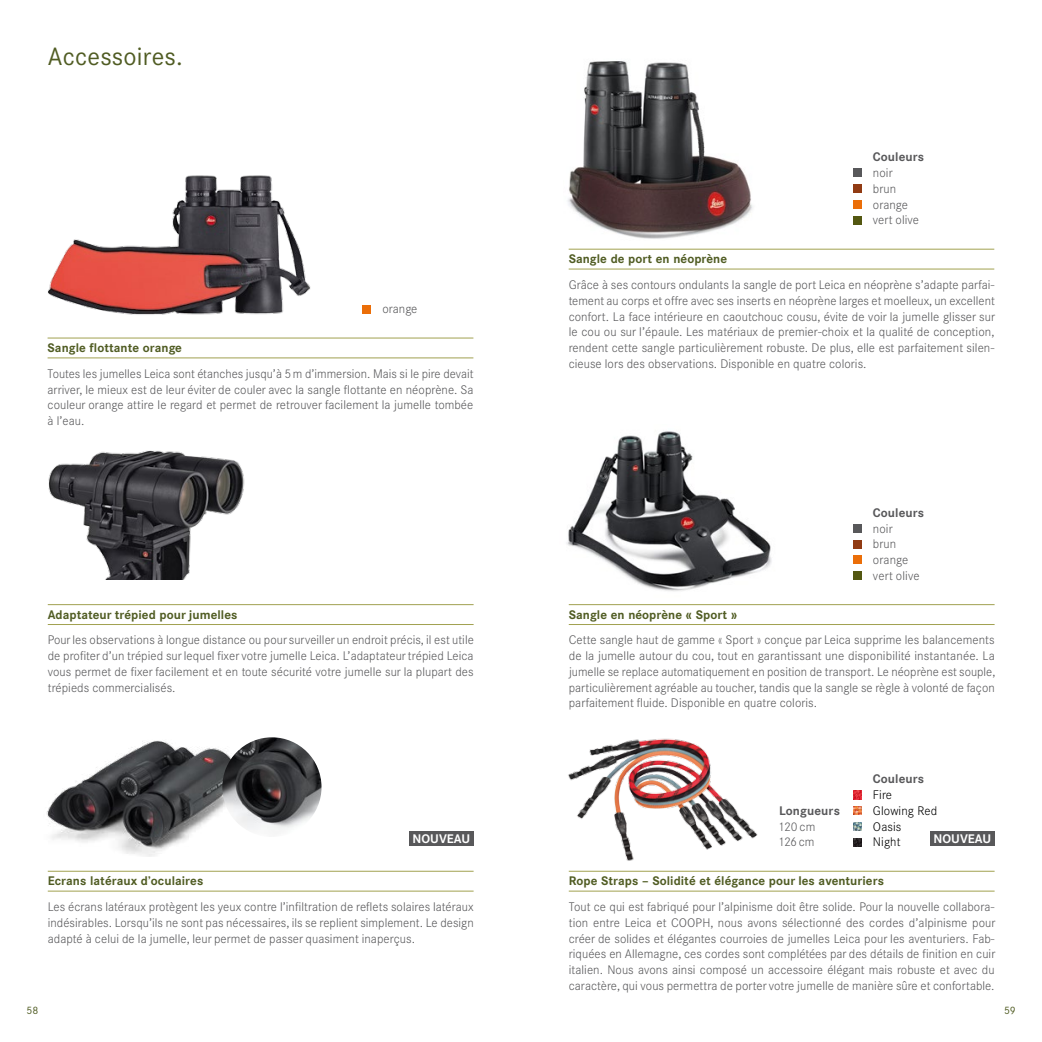
<style>
.page{position:relative;width:1042px;height:1042px;background:#fff}
.page>*{position:absolute;margin:0;border:0;box-sizing:border-box;transform-origin:0 0}
.t1{font:24.5px "Corporate SBQ";letter-spacing:.01em;color:#505c23}
.t2{font:300 12.25px/15.8px "Corporate SBQ";letter-spacing:.005em;color:#58585a;text-align:justify}
.t3{font:700 12.25px "Corporate SBQ";letter-spacing:.005em;color:#505c23}
.t4{font:700 12.25px "Corporate SBQ";letter-spacing:.01em;color:#58585a}
.t5{font:300 12.25px/15.8px "Corporate SBQ";letter-spacing:.01em;color:#000}
.t6{font:700 12.25px "Corporate SBQ";color:#fff}
.t7{font:300 12.25px/15.8px "Corporate SBQ";letter-spacing:-.02em;color:#58585a}
.t8{font:10.5px "Corporate SBQ";color:#505c23}
</style>
<div class="page">
<svg style="left:853px;top:838px;width:8px;height:8px"></svg>
<svg style="left:853px;top:822px;width:8px;height:8px"></svg>
<svg style="left:853px;top:806px;width:8px;height:9px"></svg>
<svg style="left:853px;top:791px;width:8px;height:8px"></svg>
<img style="left:48px;top:175px;width:263px;height:140px">
<img style="left:566px;top:431px;width:206px;height:160px">
<hr style="left:569px;top:604px;width:425px;height:1px;background:#a1a150">
<hr style="left:569px;top:624px;width:425px;height:1px;background:#a1a150">
<hr style="left:569px;top:871px;width:425px;height:1px;background:#a1a150">
<hr style="left:569px;top:891px;width:425px;height:1px;background:#a1a150">
<hr style="left:48px;top:338px;width:425px;height:1px;background:#a1a150">
<hr style="left:48px;top:358px;width:425px;height:1px;background:#a1a150">
<div style="left:853px;top:168px;width:8px;height:9px;background:#58585a"></div>
<div style="left:853px;top:184px;width:8px;height:9px;background:#913b13"></div>
<div style="left:853px;top:200px;width:8px;height:8px;background:#eb6e08"></div>
<div style="left:853px;top:216px;width:8px;height:8px;background:#535711"></div>
<img style="left:567px;top:61px;width:207px;height:189px">
<hr style="left:569px;top:249px;width:425px;height:1px;background:#a1a150">
<hr style="left:569px;top:269px;width:425px;height:1px;background:#a1a150">
<img style="left:48px;top:450px;width:197px;height:130px">
<hr style="left:48px;top:604px;width:425px;height:1px;background:#a1a150">
<hr style="left:48px;top:624px;width:425px;height:1px;background:#a1a150">
<hr style="left:48px;top:871px;width:425px;height:1px;background:#a1a150">
<hr style="left:48px;top:891px;width:425px;height:1px;background:#a1a150">
<div style="left:362px;top:305px;width:9px;height:8px;background:#eb6e08"></div>
<img style="left:46px;top:740px;width:185px;height:117px">
<img style="left:222px;top:737px;width:99px;height:100px;border-radius:50px">
<div style="left:409px;top:831px;width:64px;height:15px;background:#58585a"></div>
<div style="left:930px;top:831px;width:64px;height:15px;background:#58585a"></div>
<img style="left:568px;top:738px;width:201px;height:134px">
<div style="left:853px;top:524px;width:8px;height:8px;background:#58585a"></div>
<div style="left:853px;top:540px;width:8px;height:8px;background:#913b13"></div>
<div style="left:853px;top:555px;width:8px;height:9px;background:#eb6e08"></div>
<div style="left:853px;top:571px;width:8px;height:9px;background:#535711"></div>
<h1 class="t1" style="left:48px;top:42px;width:137px">Accessoires.</h1>
<p class="t2" style="left:382px;top:301px;width:37px">orange</p>
<p class="t3" style="left:48px;top:340px;width:136px">Sangle flottante orange</p>
<p class="t2" style="left:48px;top:366px;width:427px">Toutes les jumelles Leica sont étanches jusqu’à 5m d’immersion. Mais si le pire devait arriver, le mieux est de leur éviter de couler avec la sangle flottante en néoprène. Sa couleur orange attire le regard et permet de retrouver facilement la jumelle tombée à l’eau.</p>
<p class="t3" style="left:48px;top:607px;width:191px">Adaptateur trépied pour jumelles</p>
<p class="t2" style="left:48px;top:632px;width:428px">Pour les observations à longue distance ou pour surveiller un endroit précis, il est utile de profiter d’un trépied sur lequel fixer votre jumelle Leica. L’adaptateur trépied Leica vous permet de fixer facilement et en toute sécurité votre jumelle sur la plupart des trépieds commercialisés.</p>
<p class="t4" style="left:873px;top:150px;width:53px">Couleurs</p>
<p class="t2" style="left:873px;top:165px;width:48px;text-align:left">noir brun orange vert olive</p>
<p class="t3" style="left:569px;top:252px;width:160px">Sangle de port en néoprène</p>
<p class="t2" style="left:569px;top:277px;width:428px">Grâce à ses contours ondulants la sangle de port Leica en néoprène s’adapte parfai&shy;tement au corps et offre avec ses inserts en néoprène larges et moelleux, un excellent confort. La face intérieure en caoutchouc cousu, évite de voir la jumelle glisser sur le cou ou sur l’épaule. Les matériaux de premier-choix et la qualité de conception, rendent cette sangle particulièrement robuste. De plus, elle est parfaitement silen&shy;cieuse lors des observations. Disponible en quatre coloris.</p>
<p class="t4" style="left:873px;top:505px;width:53px">Couleurs</p>
<p class="t2" style="left:873px;top:520px;width:48px;text-align:left">noir<br>brun orange vert olive</p>
<p class="t3" style="left:569px;top:607px;width:170px">Sangle en néoprène « Sport »</p>
<p class="t2" style="left:569px;top:632px;width:428px">Cette sangle haut de gamme « Sport » conçue par Leica supprime les balancements de la jumelle autour du cou, tout en garantissant une disponibilité instantanée. La jumelle se replace automatiquement en position de transport. Le néoprène est souple, particulièrement agréable au toucher, tandis que la sangle se règle à volonté de façon parfaitement fluide. Disponible en quatre coloris.</p>
<p class="t4" style="left:873px;top:771px;width:53px">Couleurs</p>
<p class="t5" style="left:873px;top:787px;width:66px">Fire<br>Glowing Red<br>Oasis<br>Night</p>
<p class="t4" style="left:779px;top:803px;width:62px">Longueurs</p>
<p class="t7" style="left:778px;top:818px;width:38px">120 cm<br>126 cm</p>
<p class="t6" style="left:413px;top:832px;width:59px">NOUVEAU</p>
<p class="t6" style="left:933px;top:832px;width:59px">NOUVEAU</p>
<p class="t3" style="left:48px;top:873px;width:157px">Ecrans latéraux d’oculaires</p>
<p class="t2" style="left:48px;top:899px;width:427px">Les écrans latéraux protègent les yeux contre l’infiltration de reflets solaires latéraux indésirables. Lorsqu’ils ne sont pas nécessaires, ils se replient simplement. Le design adapté à celui de la jumelle, leur permet de passer quasiment inaperçus.</p>
<p class="t3" style="left:569px;top:873px;width:317px">Rope Straps – Solidité et élégance pour les aventuriers</p>
<p class="t2" style="left:569px;top:899px;width:428px">Tout ce qui est fabriqué pour l’alpinisme doit être solide. Pour la nouvelle collabora&shy;tion entre Leica et COOPH, nous avons sélectionné des cordes d’alpinisme pour créer de solides et élégantes courroies de jumelles Leica pour les aventuriers. Fab&shy;riquées en Allemagne, ces cordes sont complétées par des détails de finition en cuir italien. Nous avons ainsi composé un accessoire élégant mais robuste et avec du caractère, qui vous permettra de porter votre jumelle de manière sûre et confortable.</p>
<p class="t8" style="left:27px;top:1004px;width:13px">58</p>
<p class="t8" style="left:1004px;top:1004px;width:13px">59</p>
</div>
